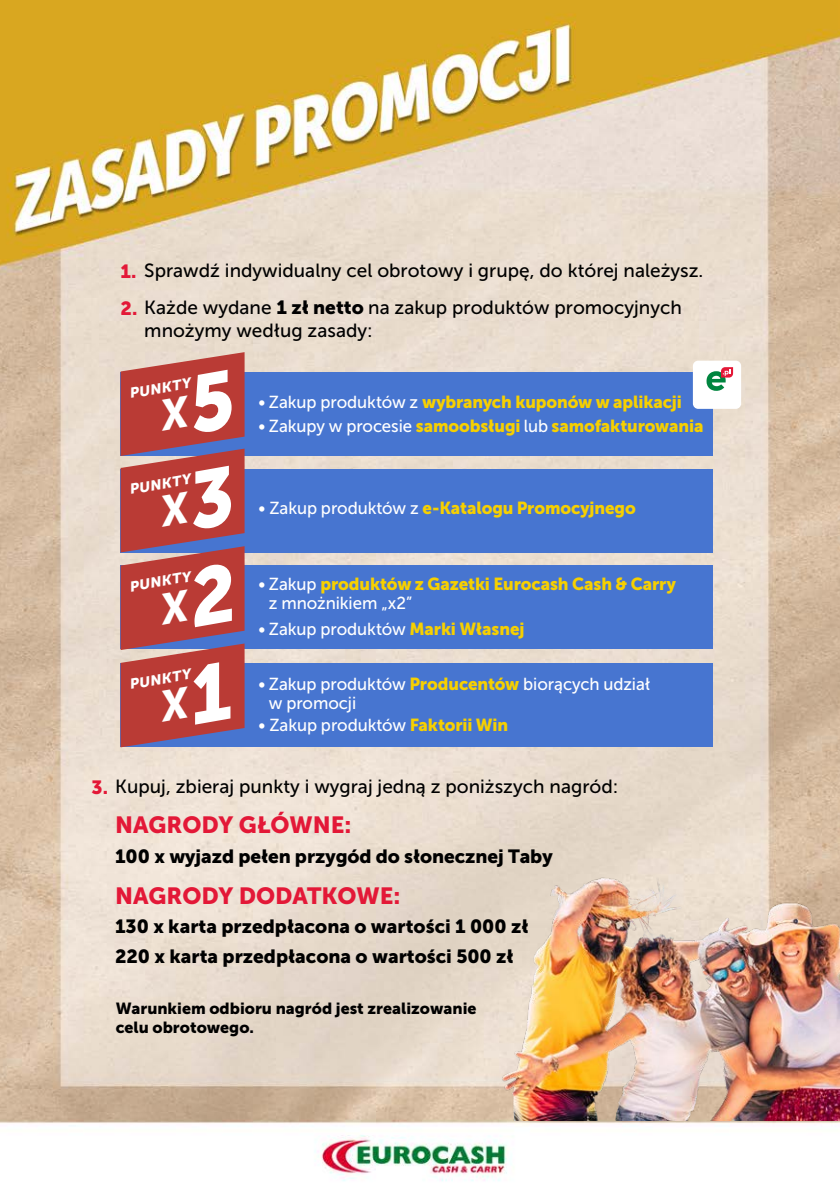
<style>
.page{position:relative;width:840px;height:1191px;background:#fff}
.page>*{position:absolute;margin:0;border:0;box-sizing:border-box;transform-origin:0 0}
.t1{font:23.4px "Museo Sans 900";color:#e31837}
.t2{font:19px/22.8px "Museo Sans 500";color:#000}
.t3{font:19px/29.6px "Museo Sans 900";color:#000}
.t4{font:17.4px "Museo Sans 900";letter-spacing:-.005em;color:#f7d000}
.t5{font:17.4px/19px "Museo Sans 500";letter-spacing:-.005em;color:#fff}
.t6{font:16px/19.2px "Museo Sans 900";color:#000}
.t7{font:italic 14.2px "Museo Sans 900";color:#fff;scale:1.04 1}
.s1{font-family:"Museo Sans 900";color:#e31837}
.s2{font-family:"Museo Sans 900"}
.s3{font-family:"Museo Sans 500";color:#fff}
.s4{font-family:"Museo Sans 900";color:#f7d000}
</style>
<div class="page">
<img style="left:0;top:0;width:839px;height:1181px">
<div style="left:121px;top:372px;width:591px;height:84px;background:#4775d0"></div>
<div style="left:121px;top:468px;width:591px;height:84px;background:#4775d0"></div>
<div style="left:121px;top:663px;width:591px;height:84px;background:#4775d0"></div>
<div style="left:121px;top:565px;width:591px;height:84px;background:#4775d0"></div>
<div style="left:692px;top:361px;width:48px;height:48px;background:#fff;border-radius:5px"></div>
<svg style="left:706px;top:367px;width:26px;height:24px"></svg>
<img style="left:459px;top:773px;width:380px;height:347px">
<svg style="left:121px;top:352px;width:123px;height:395px;background:#b2494b"></svg>
<p class="t2" style="left:121px;top:259px;width:584px"><span class="s1">1.</span> Sprawdź indywidualny cel obrotowy i grupę, do której należysz.</p>
<p class="t2" style="left:144px;top:296px;width:539px;text-indent:-24px"><span class="s1">2.</span> Każde wydane <span class="s2">1 zł netto</span> na zakup produktów promocyjnych mnożymy według zasady:</p>
<p class="t7" style="left:128px;top:385px;width:61px;rotate:-10deg">PUNKTY</p>
<p class="t7" style="left:128px;top:481px;width:61px;rotate:-10deg">PUNKTY</p>
<p class="t7" style="left:128px;top:579px;width:61px;rotate:-10deg">PUNKTY</p>
<p class="t7" style="left:128px;top:676px;width:61px;rotate:-10deg">PUNKTY</p>
<p class="t4" style="left:258px;top:392px;width:424px"><span class="s3">• Zakup produktów z</span> wybranych kuponów w aplikacji</p>
<p class="t4" style="left:258px;top:416px;width:446px"><span class="s3">• Zakupy w procesie</span> samoobsługi <span class="s3">lub</span> samofakturowania</p>
<p class="t4" style="left:258px;top:498px;width:378px"><span class="s3">• Zakup produktów z</span> e-Katalogu Promocyjnego</p>
<p class="t4" style="left:258px;top:573px;width:418px"><span class="s3">• Zakup</span> produktów z Gazetki Eurocash Cash &amp; Carry</p>
<p class="t5" style="left:269px;top:593px;width:145px">z mnożnikiem „x2”</p>
<p class="t5" style="left:258px;top:619px;width:267px">• Zakup produktów <span class="s4">Marki Własnej</span></p>
<p class="t5" style="left:269px;top:675px;width:382px;text-indent:-10px">• Zakup produktów <span class="s4">Producentów</span> biorących udział w promocji</p>
<p class="t5" style="left:258px;top:715px;width:251px">• Zakup produktów <span class="s4">Faktorii Win</span></p>
<p class="t2" style="left:92px;top:775px;width:528px"><span class="s1">3.</span> Kupuj, zbieraj punkty i wygraj jedną z poniższych nagród:</p>
<p class="t1" style="left:115px;top:811px;width:238px">NAGRODY GŁÓWNE:</p>
<p class="t3" style="left:115px;top:841px;width:439px">100 x wyjazd pełen przygód do słonecznej Taby</p>
<p class="t1" style="left:115px;top:882px;width:287px">NAGRODY DODATKOWE:</p>
<p class="t3" style="left:115px;top:911px;width:414px">130 x karta przedpłacona o wartości 1 000 zł<br>220 x karta przedpłacona o wartości 500 zł</p>
<p class="t6" style="left:116px;top:998px;width:362px">Warunkiem odbioru nagród jest zrealizowanie celu obrotowego.</p>
</div>
